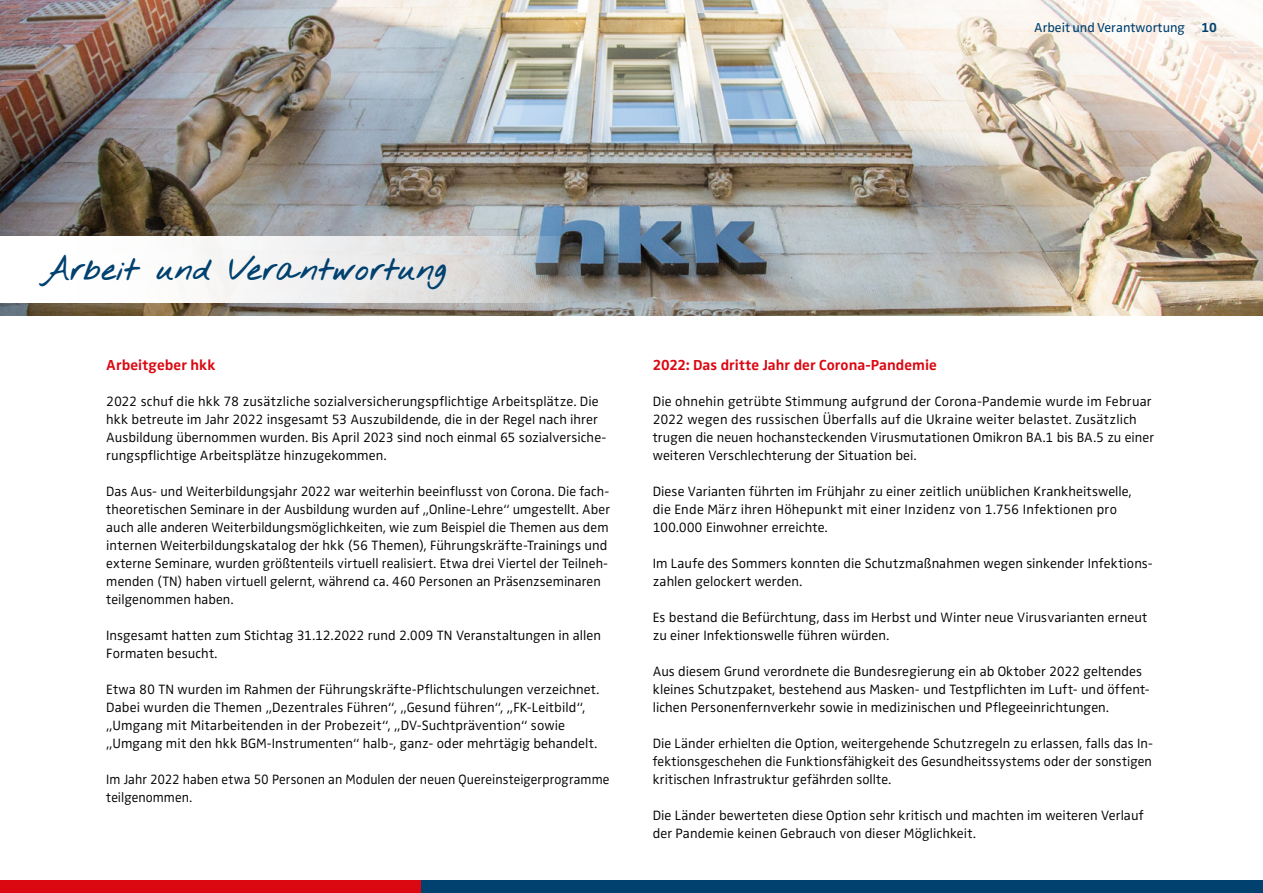
<style>
.page{position:relative;width:1263px;height:893px;background:#fff}
.page>*{position:absolute;margin:0;border:0;box-sizing:border-box;transform-origin:0 0}
.Headline{font:700 27px "Nothing You Could Do";letter-spacing:-.01em;color:#004170}
.Subline{font:700 15px "Zwo Pro";letter-spacing:.005em;color:#db0812}
.Copy{font:300 13.95px/18px "Zwo Pro";letter-spacing:.005em;color:#000}
.Copy-2{font:300 13.95px/18px "Zwo Pro";letter-spacing:.005em;color:#000;scale:.96 1}
.t1{font:13.5px "Zwo Pro";color:#004170}
.s1{font-weight:700}
</style>
<div class="page">
<img style="left:0;top:0;width:1263px;height:316px">
<img style="left:859px;top:0;width:404px;height:313px">
<svg style="left:0;top:236px;width:635px;height:67px"></svg>
<div style="left:0;top:880px;width:421px;height:13px;background:#db0812"></div>
<div style="left:421px;top:880px;width:842px;height:13px;background:#004170"></div>
<p class="t1" style="left:1034px;top:17px;width:184px">Arbeit und Verantwortung <span class="s1">10</span></p>
<p class="Headline" style="left:43px;top:246px;width:406px">Arbeit und Verantwortung</p>
<p class="Subline" style="left:106px;top:353px;width:111px">Arbeitgeber hkk</p>
<p class="Copy" style="left:106px;top:391px;width:502px">2022 schuf die hkk 78 zusätzliche sozialversicherungspflichtige Arbeitsplätze. Die hkk betreute im Jahr 2022 insgesamt 53 Auszubildende, die in der Regel nach ihrer Ausbildung übernommen wurden. Bis April 2023 sind noch einmal 65 sozialversiche&shy;rungspflichtige Arbeitsplätze hinzugekommen.</p>
<p class="Copy" style="left:106px;top:481px;width:505px">Das Aus- und Weiterbildungsjahr 2022 war weiterhin beeinflusst von Corona. Die fach&shy;theoretischen Seminare in der Ausbildung wurden auf „Online-Lehre“ umgestellt. Aber auch alle anderen Weiterbildungsmöglichkeiten, wie zum Beispiel die Themen aus dem internen Weiterbildungskatalog der hkk (56 Themen), Führungskräfte-Trainings und externe Seminare, wurden größtenteils virtuell realisiert. Etwa drei Viertel der Teilneh&shy;menden (TN) haben virtuell gelernt, während ca. 460 Personen an Präsenzseminaren teilgenommen haben.</p>
<p class="Copy" style="left:106px;top:625px;width:496px">Insgesamt hatten zum Stichtag 31.12.2022 rund 2.009 TN Veranstaltungen in allen<br>Formaten besucht.</p>
<p class="Copy" style="left:106px;top:679px;width:495px">Etwa 80 TN wurden im Rahmen der Führungskräfte-Pflichtschulungen verzeichnet.<br>Dabei wurden die Themen „Dezentrales Führen“, „Gesund führen“, „FK-Leitbild“, „Umgang mit Mitarbeitenden in der Probezeit“, „DV-Suchtprävention“ sowie „Umgang mit den hkk BGM-Instrumenten“ halb-, ganz- oder mehrtägig behandelt.</p>
<p class="Copy-2" style="left:106px;top:769px;width:525px">Im Jahr 2022 haben etwa 50 Personen an Modulen der neuen Quereinsteigerprogramme teilgenommen.</p>
<p class="Subline" style="left:653px;top:353px;width:286px">2022: Das dritte Jahr der Corona-Pandemie</p>
<p class="Copy" style="left:653px;top:391px;width:503px">Die ohnehin getrübte Stimmung aufgrund der Corona-Pandemie wurde im Februar 2022 wegen des russischen Überfalls auf die Ukraine weiter belastet. Zusätzlich trugen die neuen hochansteckenden Virusmutationen Omikron BA.1 bis BA.5 zu einer weiteren Verschlechterung der Situation bei.</p>
<p class="Copy" style="left:653px;top:481px;width:480px">Diese Varianten führten im Frühjahr zu einer zeitlich unüblichen Krankheitswelle, die Ende März ihren Höhepunkt mit einer Inzidenz von 1.756 Infektionen pro<br>100.000 Einwohner erreichte.</p>
<p class="Copy" style="left:653px;top:553px;width:502px">Im Laufe des Sommers konnten die Schutzmaßnahmen wegen sinkender Infektions&shy;zahlen gelockert werden.</p>
<p class="Copy" style="left:653px;top:607px;width:496px">Es bestand die Befürchtung, dass im Herbst und Winter neue Virusvarianten erneut zu einer Infektionswelle führen würden.</p>
<p class="Copy" style="left:653px;top:661px;width:499px">Aus diesem Grund verordnete die Bundesregierung ein ab Oktober 2022 geltendes kleines Schutzpaket, bestehend aus Masken- und Testpflichten im Luft- und öffent&shy;lichen Personenfernverkehr sowie in medizinischen und Pflegeeinrichtungen.</p>
<p class="Copy" style="left:653px;top:733px;width:502px;text-align:justify">Die Länder erhielten die Option, weitergehende Schutzregeln zu erlassen, falls das In&shy;fektionsgeschehen die Funktionsfähigkeit des Gesundheitssystems oder der sonstigen kritischen Infrastruktur gefährden sollte.</p>
<p class="Copy" style="left:653px;top:805px;width:492px">Die Länder bewerteten diese Option sehr kritisch und machten im weiteren Verlauf der Pandemie keinen Gebrauch von dieser Möglichkeit.</p>
</div>
